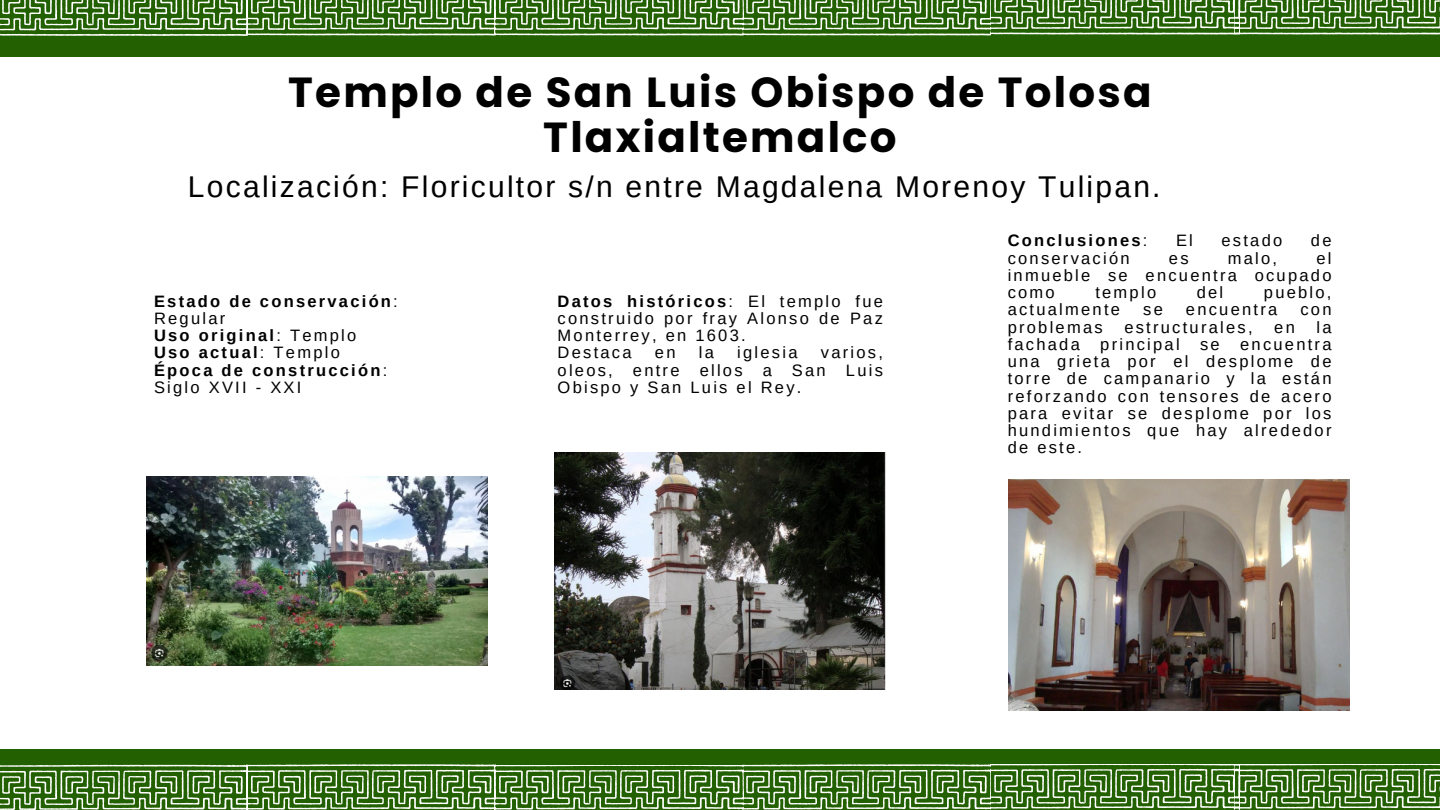
<style>
.page{position:relative;width:1440px;height:810px;background:#fff}
.page>*{position:absolute;margin:0;border:0;box-sizing:border-box;transform-origin:0 0}
.t1{font:700 42px/45px "Poppins";letter-spacing:.055em;color:#000;text-align:center}
.t2{font:30px "Arimo";letter-spacing:.075em;color:#000}
.t3{font:16.5px/17.2px "Arimo";letter-spacing:.135em;color:#000;text-align:justify}
.t4{font:700 16.5px/17.2px "Arimo";letter-spacing:.135em;color:#000}
.s1{font-weight:400}
.s2{font-weight:700}
</style>
<div class="page">
<img style="left:555px;top:453px;width:331px;height:236px">
<img style="left:147px;top:476px;width:340px;height:190px">
<img style="left:1009px;top:479px;width:340px;height:231px">
<div style="left:0;top:749px;width:1440px;height:61px;background:#236002"></div>
<svg style="left:0;top:765px;width:1440px;height:45px"></svg>
<div style="left:0;top:0;width:1440px;height:57px;background:#236002"></div>
<svg style="left:0;top:0;width:1440px;height:36px"></svg>
<p class="t1" style="left:288px;top:70px;width:865px">Templo de San Luis Obispo de Tolosa<br>Tlaxialtemalco</p>
<p class="t2" style="left:188px;top:170px;width:974px">Localización: Floricultor s/n entre Magdalena Morenoy Tulipan.</p>
<p class="t4" style="left:154px;top:292px;width:245px">Estado de conservación<span class="s1">:<br>Regular<br></span>Uso original<span class="s1">: Templo<br></span>Uso actual<span class="s1">: Templo<br></span>Época de construcción<span class="s1">:<br>Siglo XVII - XXI</span></p>
<p class="t3" style="left:558px;top:292px;width:327px;text-align:left"><span class="s2">Datos históricos</span>: El templo fue construido por fray Alonso de Paz<br>Monterrey, en 1603.<br>Destaca</p>
<p class="t3" style="left:558px;top:344px;width:327px;text-indent:263px">varios, oleos, entre ellos a San Luis Obispo y San Luis el Rey.</p>
<p class="t3" style="left:655px;top:344px;width:22px">en</p>
<p class="t3" style="left:699px;top:344px;width:17px">la</p>
<p class="t3" style="left:737px;top:344px;width:62px">iglesia</p>
<p class="t4" style="left:1008px;top:232px;width:141px">Conclusiones<span class="s1">:</span></p>
<p class="t3" style="left:1176px;top:232px;width:18px">El</p>
<p class="t3" style="left:1222px;top:232px;width:62px">estado</p>
<p class="t3" style="left:1311px;top:232px;width:22px">de</p>
<p class="t3" style="left:1008px;top:249px;width:123px">conservación</p>
<p class="t3" style="left:1169px;top:249px;width:21px">es</p>
<p class="t3" style="left:1228px;top:249px;width:51px">malo,</p>
<p class="t3" style="left:1008px;top:249px;width:325px;text-indent:309px">el inmueble se encuentra ocupado como</p>
<p class="t3" style="left:1095px;top:284px;width:62px">templo</p>
<p class="t3" style="left:1197px;top:284px;width:28px">del</p>
<p class="t3" style="left:1264px;top:284px;width:69px">pueblo,</p>
<p class="t3" style="left:1008px;top:301px;width:114px">actualmente</p>
<p class="t3" style="left:1143px;top:301px;width:21px">se</p>
<p class="t3" style="left:1186px;top:301px;width:93px">encuentra</p>
<p class="t3" style="left:1300px;top:301px;width:33px">con</p>
<p class="t3" style="left:1008px;top:318px;width:97px">problemas</p>
<p class="t3" style="left:1124px;top:318px;width:130px">estructurales,</p>
<p class="t3" style="left:1274px;top:318px;width:22px">en</p>
<p class="t3" style="left:1008px;top:318px;width:325px;text-indent:309px">la fachada principal se encuentra una grieta por el desplome de torre de campanario y la están reforzando con tensores de acero para evitar se desplome por los hundimientos que hay alrededor de este.</p>
</div>
